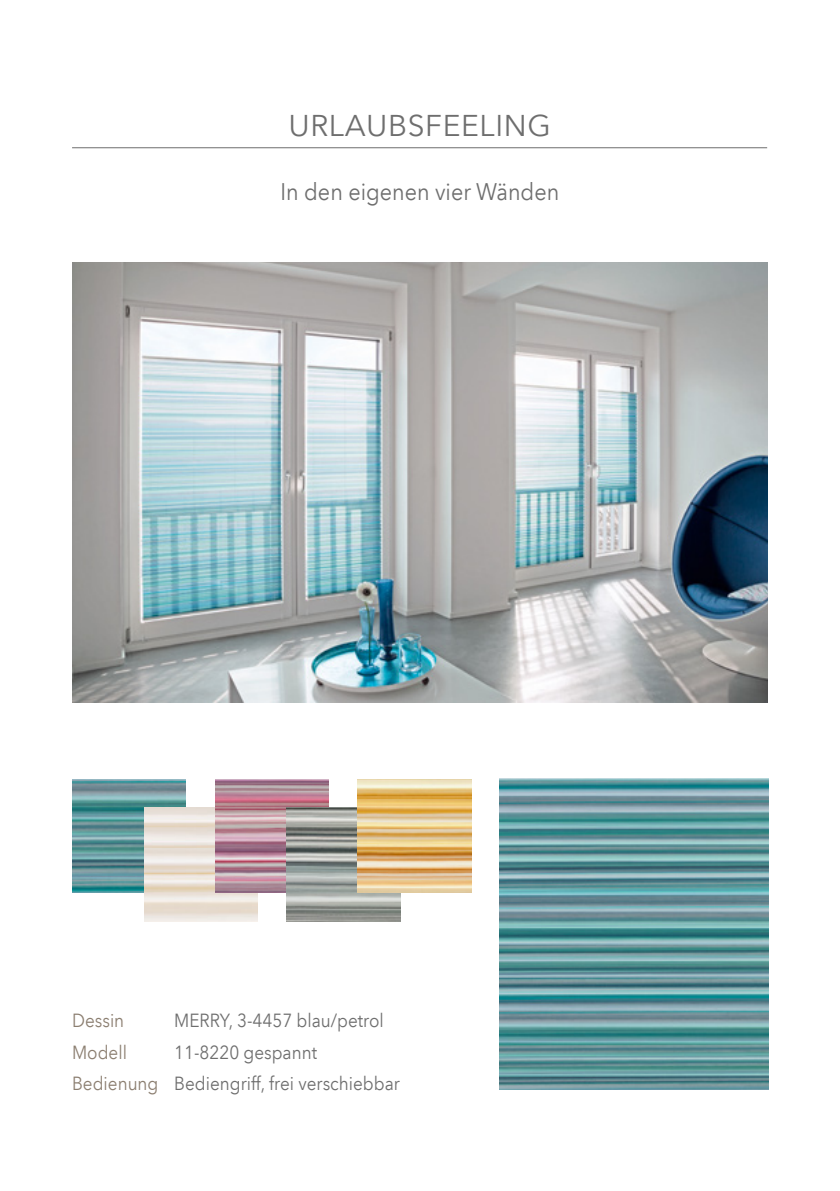
<style>
.page{position:relative;width:840px;height:1191px;background:#fff}
.page>*{position:absolute;margin:0;border:0;box-sizing:border-box;transform-origin:0 0}
.t1{font:30px "Avenir Next LT Com";letter-spacing:.02em;color:#6e6e6e}
.t2{font:24px "Avenir Next LT Com";color:#6e6e6e;scale:.9 1}
.t3{font:19px/31.6px "Avenir Next LT Com";color:#6e6e6e;scale:.9 1}
.t4{font:19px "Avenir Next LT Com";color:#8b7e70;scale:.9 1}
.s1{color:#8b7e70}
</style>
<div class="page">
<img style="left:72px;top:263px;width:695px;height:439px">
<img style="left:72px;top:779px;width:113px;height:113px">
<img style="left:144px;top:807px;width:113px;height:114px">
<img style="left:215px;top:779px;width:114px;height:113px">
<img style="left:286px;top:807px;width:114px;height:114px">
<img style="left:358px;top:779px;width:113px;height:113px">
<img style="left:499px;top:779px;width:269px;height:310px">
<hr style="left:72px;top:147px;width:694px;height:1px;background:#6e6e6e">
<h1 class="t1" style="left:288px;top:108px;width:264px">URLAUBSFEELING</h1>
<p class="t2" style="left:280px;top:177px;width:311px">In den eigenen vier Wänden</p>
<p class="t4" style="left:72px;top:1009px;width:59px">Dessin</p>
<p class="t3" style="left:174px;top:1004px;width:234px">MERRY, 3-4457 blau/petrol</p>
<p class="t4" style="left:72px;top:1040px;width:62px">Modell</p>
<p class="t3" style="left:72px;top:1036px;width:365px;text-indent:102px">11-8220 gespannt<br><span class="s1">Bedienung</span> Bediengriff, frei verschiebbar</p>
</div>
